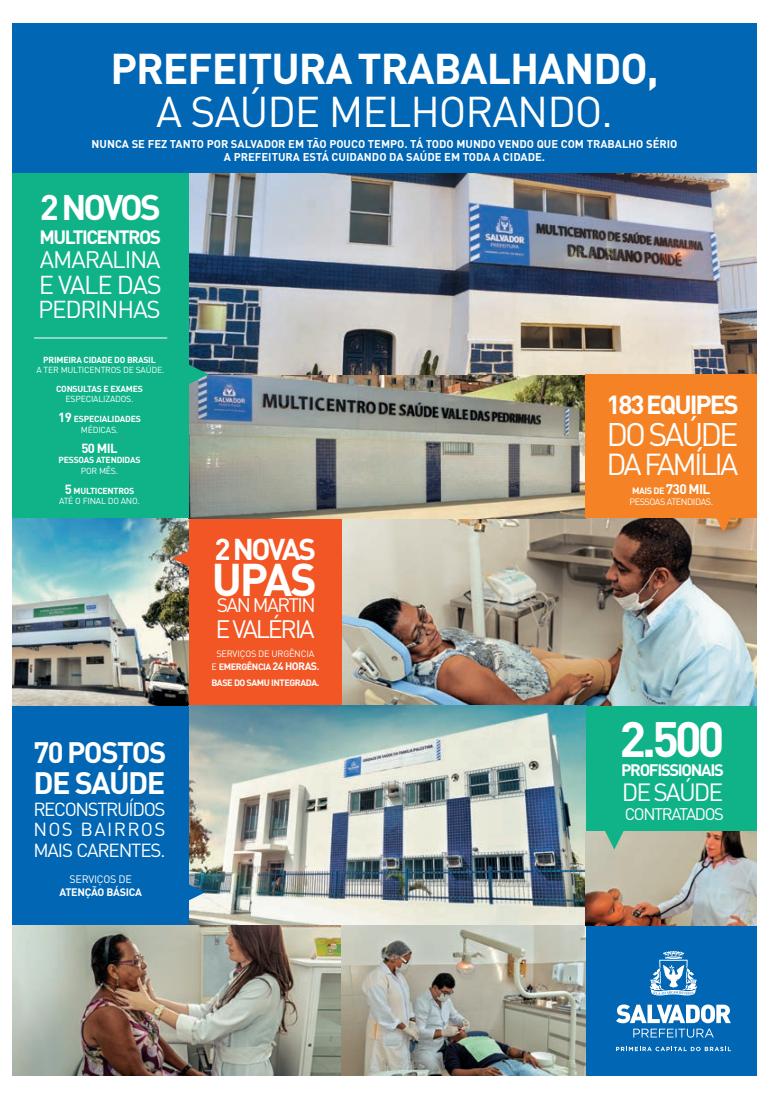
<style>
.page{position:relative;width:769px;height:1099px;background:#fff}
.page>*{position:absolute;margin:0;border:0;box-sizing:border-box;transform-origin:0 0}
.t1{font:700 49.12px "DIN";color:#fff}
.t2{font:700 45.25px "DIN";color:#fff}
.t3{font:700 42.5px "DIN";letter-spacing:-.025em;color:#fff}
.t4{font:42.5px "DIN";letter-spacing:-.025em;color:#fff}
.t5{font:700 35.12px "DIN";letter-spacing:-.085em;color:#fff}
.t6{font:32.25px "DIN";letter-spacing:-.09em;color:#fff}
.t7{font:700 30.62px "DIN";letter-spacing:-.05em;color:#fff}
.t8{font:30px "DIN";letter-spacing:-.09em;color:#fff}
.t9{font:700 29.75px "DIN";letter-spacing:-.085em;color:#fff}
.t10{font:700 29.25px "DIN";letter-spacing:-.05em;color:#fff}
.t11{font:700 25.88px "DIN";letter-spacing:-.08em;color:#fff}
.t12{font:25.62px "DIN";letter-spacing:-.05em;color:#fff}
.t13{font:25px "DIN";letter-spacing:-.09em;color:#fff}
.t14{font:24.62px "DIN";letter-spacing:-.08em;color:#fff}
.t15{font:24.25px "DIN";letter-spacing:-.05em;color:#fff}
.t16{font:23.62px "DIN";letter-spacing:-.05em;color:#fff}
.t17{font:19.38px "DIN";letter-spacing:-.08em;color:#fff}
.t18{font:700 19.12px "DIN";letter-spacing:-.08em;color:#fff}
.t19{font:18.75px/20.6px "DIN";letter-spacing:-.06em;color:#fff;text-align:justify}
.t20{font:16.62px "DIN";letter-spacing:-.08em;color:#fff}
.t21{font:700 16.5px "DIN";letter-spacing:-.08em;color:#fff}
.t22{font:700 13.12px "DIN";color:#fff}
.t23{font:700 11.25px/13px "DIN";color:#fff;text-align:center}
.t24{font:700 10.75px "DIN";letter-spacing:-.025em;color:#fff}
.t25{font:10.75px "DIN";letter-spacing:-.025em;color:#fff}
.t26{font:9.12px/12.9px "DIN";letter-spacing:-.025em;color:#fff;text-align:center}
.t27{font:9.12px/11px "DIN";letter-spacing:-.05em;color:#fff}
.t28{font:700 9.12px "DIN";letter-spacing:-.05em;color:#fff}
.t29{font:700 8.75px/10.5px "DIN";letter-spacing:-.025em;color:#fff;text-align:center}
.t30{font:8.75px/10.5px "DIN";letter-spacing:-.025em;color:#fff;text-align:center}
.s1{font-size:13.12px}
.s2{font-weight:400}
.s3{font-weight:700;font-size:13.12px}
.s4{font-weight:700}
.s5{font-weight:700;font-size:10.62px}
.s6{font-weight:700;font-size:13.75px}
</style>
<div class="page">
<img style="left:342px;top:518px;width:414px;height:188px">
<div style="left:585px;top:924px;width:171px;height:152px;background:#0166b3"></div>
<svg style="left:649px;top:951px;width:48px;height:45px"></svg>
<svg style="left:616px;top:1004px;width:115px;height:33px"></svg>
<svg style="left:616px;top:1047px;width:115px;height:4px"></svg>
<div style="left:12px;top:23px;width:744px;height:153px;background:#0166b3"></div>
<div style="left:188px;top:517px;width:154px;height:189px;background:#f15624"></div>
<img style="left:12px;top:518px;width:177px;height:189px">
<svg style="left:173px;top:550px;width:16px;height:17px"></svg>
<img style="left:189px;top:706px;width:397px;height:220px">
<div style="left:13px;top:706px;width:176px;height:220px;background:#0166b3"></div>
<svg style="left:189px;top:884px;width:16px;height:17px"></svg>
<img style="left:189px;top:374px;width:396px;height:144px">
<img style="left:189px;top:174px;width:567px;height:200px">
<div style="left:12px;top:174px;width:177px;height:344px;background:#10b388"></div>
<svg style="left:189px;top:364px;width:19px;height:21px"></svg>
<div style="left:585px;top:374px;width:171px;height:144px;background:#f58224"></div>
<img style="left:13px;top:926px;width:573px;height:150px">
<svg style="left:715px;top:518px;width:17px;height:14px"></svg>
<div style="left:586px;top:706px;width:170px;height:125px;background:#10b388"></div>
<img style="left:586px;top:831px;width:170px;height:95px">
<svg style="left:604px;top:831px;width:20px;height:18px"></svg>
<hr style="left:34px;top:338px;width:133px;height:1px;background:#fff">
<h3 class="t3" style="left:111px;top:53px;width:549px">PREFEITURA TRABALHANDO,</h3>
<h3 class="t4" style="left:156px;top:96px;width:458px">A SAÚDE MELHORANDO.</h3>
<p class="t23" style="left:92px;top:139px;width:587px">NUNCA SE FEZ TANTO POR SALVADOR EM TÃO POUCO TEMPO. TÁ TODO MUNDO VENDO QUE COM TRABALHO SÉRIO<br>A PREFEITURA ESTÁ CUIDANDO DA SAÚDE EM TODA A CIDADE.</p>
<h3 class="t5" style="left:40px;top:195px;width:123px">2 NOVOS</h3>
<h3 class="t18" style="left:40px;top:230px;width:123px">MULTICENTROS</h3>
<h3 class="t16" style="left:40px;top:251px;width:122px">AMARALINA</h3>
<h3 class="t12" style="left:39px;top:275px;width:124px">E VALE DAS</h3>
<h3 class="t15" style="left:38px;top:301px;width:124px">PEDRINHAS</h3>
<p class="t29" style="left:43px;top:355px;width:114px">PRIMEIRA CIDADE DO BRASIL</p>
<p class="t30" style="left:37px;top:366px;width:129px">A TER MULTICENTROS DE SAÚDE.</p>
<p class="t29" style="left:56px;top:384px;width:88px">CONSULTAS E EXAMES</p>
<p class="t30" style="left:66px;top:395px;width:70px">ESPECIALIZADOS.</p>
<p class="t29" style="left:58px;top:415px;width:84px"><span class="s1">19</span> ESPECIALIDADES<br><span class="s2">MÉDICAS.</span></p>
<p class="t22" style="left:81px;top:443px;width:38px">50 MIL</p>
<p class="t29" style="left:58px;top:456px;width:84px">PESSOAS ATENDIDAS</p>
<p class="t30" style="left:81px;top:466px;width:39px">POR MÊS.</p>
<p class="t30" style="left:59px;top:486px;width:82px"><span class="s3">5</span> <span class="s4">MULTICENTROS<br></span>ATÉ O FINAL DO ANO.</p>
<h3 class="t10" style="left:33px;top:742px;width:135px">70 POSTOS</h3>
<h3 class="t19" style="left:33px;top:801px;width:134px">RECONSTRUÍDOS NOS BAIRROS MAIS CARENTES.</h3>
<p class="t25" style="left:69px;top:875px;width:64px">SERVIÇOS DE</p>
<p class="t24" style="left:59px;top:888px;width:84px">ATENÇÃO BÁSICA</p>
<h3 class="t7" style="left:33px;top:772px;width:134px">DE SAÚDE</h3>
<h3 class="t9" style="left:214px;top:539px;width:103px">2 NOVAS</h3>
<h3 class="t17" style="left:217px;top:598px;width:101px">SAN MARTIN</h3>
<h3 class="t13" style="left:216px;top:620px;width:101px">E VALÉRIA</h3>
<p class="t26" style="left:211px;top:648px;width:109px">SERVIÇOS DE URGÊNCIA<br>E <span class="s4">EMERGÊNCIA</span> <span class="s5">24 HORAS</span><span class="s4">.</span></p>
<p class="t28" style="left:211px;top:680px;width:109px">BASE DO SAMU INTEGRADA.</p>
<h2 class="t2" style="left:212px;top:563px;width:107px">UPAS</h2>
<h3 class="t11" style="left:606px;top:395px;width:134px">183 EQUIPES</h3>
<h3 class="t6" style="left:606px;top:423px;width:134px">DO SAÚDE</h3>
<h3 class="t8" style="left:606px;top:453px;width:134px">DA FAMÍLIA</h3>
<p class="t27" style="left:629px;top:487px;width:85px"><span class="s4">MAIS DE</span> <span class="s6">730 MIL<br></span>PESSOAS ATENDIDAS.</p>
<h1 class="t1" style="left:619px;top:722px;width:106px">2.500</h1>
<h3 class="t21" style="left:621px;top:764px;width:104px">PROFISSIONAIS</h3>
<h3 class="t14" style="left:622px;top:783px;width:103px">DE SAÚDE</h3>
<h3 class="t20" style="left:624px;top:808px;width:101px">CONTRATADOS</h3>
</div>
